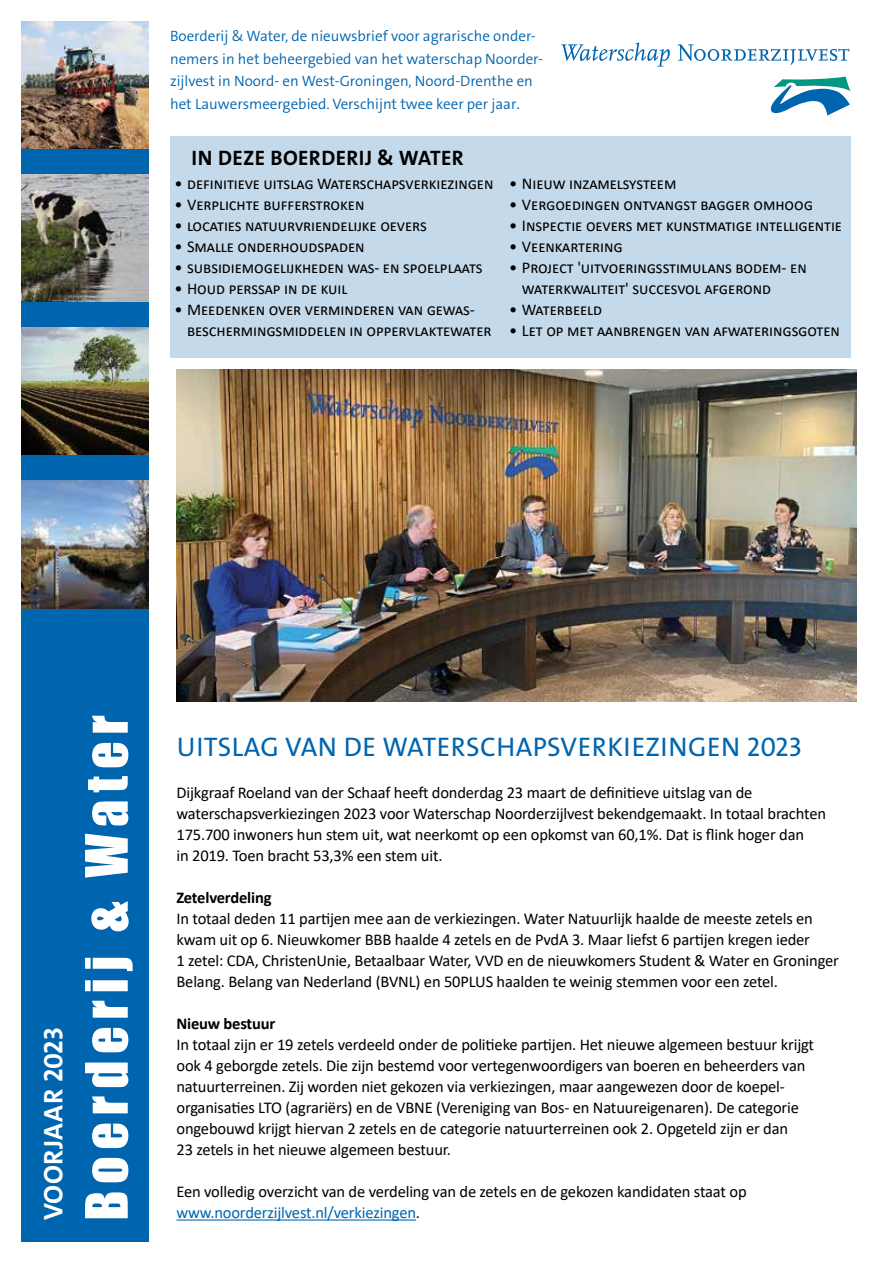
<style>
.page{position:relative;width:893px;height:1263px;background:#fff}
.page>*{position:absolute;margin:0;border:0;box-sizing:border-box;transform-origin:0 0}
.Titel_B_W{font:54px "Impact";letter-spacing:.125em;color:#fff}
.Kop_artikel{font:27px "The Sans Os F";letter-spacing:.02em;color:#0065af}
.editie{font:700 27px "The Sans Os F";letter-spacing:.01em;color:#fff}
.t1{font:700 21px "The Sans Os F";letter-spacing:.02em;color:#000}
.broodtekst{font:16.5px/21px "Calibri";letter-spacing:-.01em;color:#000}
.Inhoudsopgave{font:16.5px/21px "Calibri";letter-spacing:-.005em;color:#000}
.Alineakop{font:700 16.5px "Calibri";letter-spacing:-.01em;color:#000}
.Intro{font:300 15px/22.5px "The Sans Os F";color:#0065af}
.s1{font-size:16.5px}
.s2{color:#0065af}
</style>
<div class="page">
<div style="left:170px;top:136px;width:680px;height:221px;background:#c4daeb"></div>
<div style="left:21px;top:21px;width:128px;height:1221px;background:#0065af"></div>
<img style="left:21px;top:480px;width:128px;height:128px">
<img style="left:21px;top:174px;width:128px;height:128px">
<img style="left:21px;top:327px;width:128px;height:128px">
<img style="left:21px;top:21px;width:128px;height:128px">
<svg style="left:561px;top:43px;width:109px;height:24px"></svg>
<svg style="left:678px;top:44px;width:171px;height:21px"></svg>
<svg style="left:770px;top:76px;width:80px;height:39px"></svg>
<hr style="left:176px;top:1219px;width:240px;height:1px;background:#0065af">
<img style="left:176px;top:370px;width:681px;height:332px">
<p class="Intro" style="left:170px;top:25px;width:374px">Boerderij &amp; Water, de nieuwsbrief voor agrarische onder&shy;nemers in het beheergebied van het waterschap Noorder&shy;zijlvest in Noord- en West-Groningen, Noord-Drenthe en het Lauwersmeergebied. Verschijnt twee keer per jaar<span class="s1">.</span></p>
<p class="t1" style="left:192px;top:144px;width:274px">IN DEZE BOERDERIJ &amp; WATER</p>
<h2 class="Inhoudsopgave" style="left:174px;top:173px;width:321px">• definitieve uitslag Waterschapsverkiezingen</h2>
<h2 class="Inhoudsopgave" style="left:174px;top:194px;width:192px">• Verplichte bufferstroken</h2>
<h2 class="Inhoudsopgave" style="left:174px;top:215px;width:254px">• locaties natuurvriendelijke oevers</h2>
<h2 class="Inhoudsopgave" style="left:174px;top:236px;width:192px">• Smalle onderhoudspaden</h2>
<h2 class="Inhoudsopgave" style="left:174px;top:257px;width:310px">• subsidiemogelijkheden was- en spoelplaats</h2>
<h2 class="Inhoudsopgave" style="left:174px;top:278px;width:175px">• Houd perssap in de kuil</h2>
<h2 class="Inhoudsopgave" style="left:187px;top:299px;width:306px;text-indent:-13px">• Meedenken over verminderen van gewas&shy;beschermingsmiddelen in oppervlaktewater</h2>
<h2 class="Inhoudsopgave" style="left:509px;top:173px;width:169px">• Nieuw inzamelsysteem</h2>
<h2 class="Inhoudsopgave" style="left:509px;top:194px;width:305px">• Vergoedingen ontvangst bagger omhoog</h2>
<h2 class="Inhoudsopgave" style="left:509px;top:215px;width:334px">• Inspectie oevers met kunstmatige intelligentie</h2>
<h2 class="Inhoudsopgave" style="left:509px;top:236px;width:115px">• Veenkartering</h2>
<h2 class="Inhoudsopgave" style="left:522px;top:257px;width:286px;text-indent:-13px">• Project 'uitvoeringsstimulans bodem- en waterkwaliteit' succesvol afgerond</h2>
<h2 class="Inhoudsopgave" style="left:509px;top:299px;width:94px">• Waterbeeld</h2>
<h2 class="Inhoudsopgave" style="left:509px;top:320px;width:332px">• Let op met aanbrengen van afwateringsgoten</h2>
<h2 class="editie" style="left:36px;top:1220px;width:194px;rotate:-90deg">VOORJAAR 2023</h2>
<h1 class="Titel_B_W" style="left:65px;top:1220px;width:507px;rotate:-90deg">Boerderij &amp; Water</h1>
<h1 class="Kop_artikel" style="left:177px;top:730px;width:627px">UITSLAG VAN DE WATERSCHAPSVERKIEZINGEN 2023</h1>
<p class="broodtekst" style="left:176px;top:782px;width:651px">Dijkgraaf Roeland van der Schaaf heeft donderdag 23 maart de definitieve uitslag van de waterschapsverkiezingen 2023 voor Waterschap Noorderzijlvest bekendgemaakt. In totaal brachten 175.700 inwoners hun stem uit, wat neerkomt op een opkomst van 60,1%. Dat is flink hoger dan<br>in 2019. Toen bracht 53,3% een stem uit.</p>
<h2 class="Alineakop" style="left:176px;top:886px;width:97px">Zetelverdeling</h2>
<p class="broodtekst" style="left:176px;top:908px;width:664px">In totaal deden 11 partijen mee aan de verkiezingen. Water Natuurlijk haalde de meeste zetels en kwam uit op 6. Nieuwkomer BBB haalde 4 zetels en de PvdA 3. Maar liefst 6 partijen kregen ieder<br>1 zetel: CDA, ChristenUnie, Betaalbaar Water, VVD en de nieuwkomers Student &amp; Water en Groninger Belang. Belang van Nederland (BVNL) en 50PLUS haalden te weinig stemmen voor een zetel.</p>
<h2 class="Alineakop" style="left:176px;top:1012px;width:100px">Nieuw bestuur</h2>
<p class="broodtekst" style="left:176px;top:1034px;width:639px">In totaal zijn er 19 zetels verdeeld onder de politieke partijen. Het nieuwe algemeen bestuur krijgt ook 4 geborgde zetels. Die zijn bestemd voor vertegenwoordigers van boeren en beheerders van natuurterreinen. Zij worden niet gekozen via verkiezingen, maar aangewezen door de koepel&shy;organisaties LTO (agrariërs) en de VBNE (Vereniging van Bos- en Natuureigenaren). De categorie ongebouwd krijgt hiervan 2 zetels en de categorie natuurterreinen ook 2. Opgeteld zijn er dan<br>23 zetels in het nieuwe algemeen bestuur.</p>
<p class="broodtekst" style="left:176px;top:1181px;width:572px">Een volledig overzicht van de verdeling van de zetels en de gekozen kandidaten staat op <span class="s2">www.noorderzijlvest.nl/verkiezingen</span>.</p>
</div>
